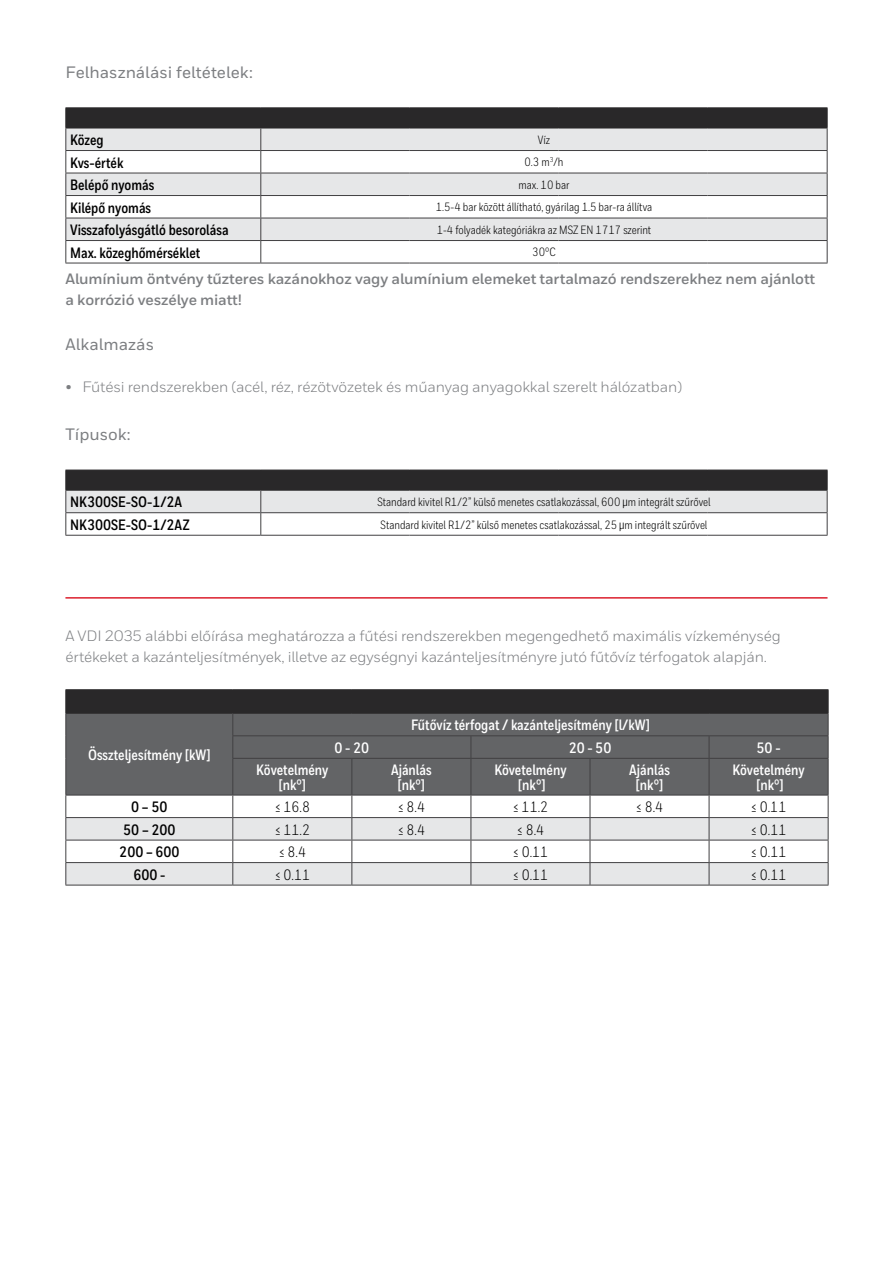
<style>
.page{position:relative;width:893px;height:1263px;background:#fff}
.page>*{position:absolute;margin:0;border:0;box-sizing:border-box;transform-origin:0 0}
.t1{font:500 16.5px "Honeywell Sans";color:#7c7e81}
.t2{font:15px/21px "Honeywell Sans";letter-spacing:-.01em;color:#7c7e81}
.t3{font:700 15px/14.2px "Honeywell Cond";color:#fff;text-align:center}
.t4{font:700 15px "Honeywell Cond";color:#000}
.t5{font:700 15px/21px "Honeywell Sans";letter-spacing:-.01em;color:#7c7e81}
.t6{font:15px "Honeywell Cond";color:#000}
.t7{font:12px "Honeywell Cond";color:#000}
.s1{font-family:"Helvetica Neue LT Pro";font-weight:300;font-stretch:condensed}
</style>
<div class="page">
<hr style="left:65px;top:597px;width:762px;height:2px;background:#dc202e">
<hr style="left:65px;top:107px;width:196px;height:1px;background:#292829">
<hr style="left:261px;top:107px;width:149px;height:1px;background:#292829">
<hr style="left:410px;top:107px;width:148px;height:1px;background:#292829">
<hr style="left:558px;top:107px;width:149px;height:1px;background:#292829">
<hr style="left:707px;top:107px;width:120px;height:1px;background:#292829">
<hr style="left:65px;top:263px;width:196px;height:1px;background:#414042">
<svg style="left:65px;top:108px;width:763px;height:155px"></svg>
<hr style="left:261px;top:263px;width:149px;height:1px;background:#414042">
<hr style="left:410px;top:263px;width:148px;height:1px;background:#414042">
<hr style="left:558px;top:263px;width:149px;height:1px;background:#414042">
<hr style="left:707px;top:263px;width:120px;height:1px;background:#414042">
<hr style="left:65px;top:535px;width:196px;height:1px;background:#414042">
<svg style="left:65px;top:470px;width:763px;height:65px"></svg>
<hr style="left:261px;top:535px;width:149px;height:1px;background:#414042">
<hr style="left:410px;top:535px;width:148px;height:1px;background:#414042">
<hr style="left:558px;top:535px;width:149px;height:1px;background:#414042">
<hr style="left:707px;top:535px;width:120px;height:1px;background:#414042">
<div style="left:66px;top:758px;width:762px;height:37px;background:#636466"></div>
<svg style="left:66px;top:818px;width:762px;height:67px;fill:#e6e7e8"></svg>
<hr style="left:351px;top:759px;width:1px;height:36px;background:#414042">
<hr style="left:471px;top:759px;width:1px;height:36px;background:#414042">
<hr style="left:590px;top:759px;width:1px;height:36px;background:#414042">
<hr style="left:709px;top:759px;width:1px;height:36px;background:#414042">
<hr style="left:828px;top:759px;width:1px;height:36px;background:#414042">
<svg style="left:232px;top:796px;width:1px;height:89px"></svg>
<svg style="left:351px;top:796px;width:1px;height:89px"></svg>
<svg style="left:471px;top:796px;width:1px;height:89px"></svg>
<svg style="left:590px;top:796px;width:1px;height:89px"></svg>
<svg style="left:709px;top:796px;width:1px;height:89px"></svg>
<svg style="left:828px;top:795px;width:1px;height:90px"></svg>
<hr style="left:65px;top:689px;width:168px;height:1px;background:#292829">
<hr style="left:233px;top:689px;width:119px;height:1px;background:#292829">
<hr style="left:352px;top:689px;width:119px;height:1px;background:#292829">
<hr style="left:471px;top:689px;width:119px;height:1px;background:#292829">
<hr style="left:590px;top:689px;width:119px;height:1px;background:#292829">
<hr style="left:709px;top:689px;width:119px;height:1px;background:#292829">
<hr style="left:709px;top:758px;width:119px;height:1px;background:#414042">
<hr style="left:233px;top:795px;width:119px;height:1px;background:#414042">
<hr style="left:352px;top:795px;width:119px;height:1px;background:#414042">
<hr style="left:471px;top:795px;width:119px;height:1px;background:#414042">
<hr style="left:590px;top:795px;width:119px;height:1px;background:#414042">
<hr style="left:709px;top:795px;width:119px;height:1px;background:#414042">
<hr style="left:65px;top:817px;width:168px;height:1px;background:#414042">
<hr style="left:233px;top:817px;width:119px;height:1px;background:#414042">
<hr style="left:352px;top:817px;width:119px;height:1px;background:#414042">
<hr style="left:471px;top:817px;width:119px;height:1px;background:#414042">
<hr style="left:590px;top:817px;width:119px;height:1px;background:#414042">
<hr style="left:709px;top:817px;width:119px;height:1px;background:#414042">
<hr style="left:65px;top:840px;width:168px;height:1px;background:#414042">
<hr style="left:233px;top:840px;width:119px;height:1px;background:#414042">
<hr style="left:352px;top:840px;width:119px;height:1px;background:#414042">
<hr style="left:471px;top:840px;width:119px;height:1px;background:#414042">
<hr style="left:590px;top:840px;width:119px;height:1px;background:#414042">
<hr style="left:709px;top:840px;width:119px;height:1px;background:#414042">
<hr style="left:65px;top:862px;width:168px;height:1px;background:#414042">
<svg style="left:65px;top:796px;width:1px;height:89px"></svg>
<hr style="left:233px;top:862px;width:119px;height:1px;background:#414042">
<hr style="left:352px;top:862px;width:119px;height:1px;background:#414042">
<hr style="left:471px;top:862px;width:119px;height:1px;background:#414042">
<hr style="left:590px;top:862px;width:119px;height:1px;background:#414042">
<hr style="left:709px;top:862px;width:119px;height:1px;background:#414042">
<hr style="left:65px;top:885px;width:168px;height:1px;background:#414042">
<hr style="left:233px;top:885px;width:119px;height:1px;background:#414042">
<hr style="left:352px;top:885px;width:119px;height:1px;background:#414042">
<hr style="left:471px;top:885px;width:119px;height:1px;background:#414042">
<hr style="left:590px;top:885px;width:119px;height:1px;background:#414042">
<hr style="left:709px;top:885px;width:119px;height:1px;background:#414042">
<hr style="left:65px;top:758px;width:1px;height:37px;background:#414042">
<hr style="left:232px;top:759px;width:1px;height:36px;background:#414042">
<hr style="left:65px;top:795px;width:168px;height:1px;background:#414042">
<hr style="left:232px;top:758px;width:120px;height:1px;background:#414042">
<hr style="left:352px;top:758px;width:119px;height:1px;background:#414042">
<svg style="left:65px;top:690px;width:764px;height:68px;background:#4e4e50"></svg>
<hr style="left:471px;top:758px;width:119px;height:1px;background:#414042">
<hr style="left:590px;top:758px;width:119px;height:1px;background:#414042">
<p class="t1" style="left:65px;top:63px;width:189px">Felhasználási feltételek:</p>
<p class="t4" style="left:70px;top:131px;width:35px">Közeg</p>
<p class="t7" style="left:538px;top:133px;width:14px">Víz</p>
<p class="t4" style="left:70px;top:153px;width:55px">Kvs-érték</p>
<p class="t7" style="left:524px;top:155px;width:40px">0.3 m<sup>3</sup>/h</p>
<p class="t4" style="left:70px;top:176px;width:86px">Belépő nyomás</p>
<p class="t7" style="left:519px;top:178px;width:52px">max. 10 bar</p>
<p class="t4" style="left:70px;top:198px;width:83px">Kilépő nyomás</p>
<p class="t7" style="left:436px;top:200px;width:218px">1.5-4 bar között állítható, gyárilag 1.5 bar-ra állítva</p>
<p class="t4" style="left:70px;top:221px;width:160px">Visszafolyásgátló besorolása</p>
<p class="t7" style="left:437px;top:223px;width:216px">1-4 folyadék kategóriákra az MSZ EN 1717 szerint</p>
<p class="t4" style="left:70px;top:243px;width:132px">Max. közeghőmérséklet</p>
<p class="t7" style="left:532px;top:245px;width:25px">30°C</p>
<p class="t5" style="left:65px;top:269px;width:751px">Alumínium öntvény tűzteres kazánokhoz vagy alumínium elemeket tartalmazó rendszerekhez nem ajánlott a korrózió veszélye miatt!</p>
<p class="t1" style="left:65px;top:335px;width:90px">Alkalmazás</p>
<p class="t2" style="left:65px;top:377px;width:618px">• Fűtési rendszerekben (acél, réz, rézötvözetek és műanyag anyagokkal szerelt hálózatban)</p>
<p class="t1" style="left:65px;top:425px;width:67px">Típusok:</p>
<p class="t4" style="left:70px;top:493px;width:114px">NK300SE-SO-1/2A</p>
<p class="t7" style="left:377px;top:495px;width:335px">Standard kivitel R1/2” külső menetes csatlakozással, 600 <span class="s1">μ</span>m integrált szűrővel</p>
<p class="t4" style="left:70px;top:515px;width:121px">NK300SE-SO-1/2AZ</p>
<p class="t7" style="left:381px;top:517px;width:328px">Standard kivitel R1/2” külső menetes csatlakozással, 25 <span class="s1">μ</span>m integrált szűrővel</p>
<p class="t2" style="left:65px;top:625px;width:717px">A VDI 2035 alábbi előírása meghatározza a fűtési rendszerekben megengedhető maximális vízkeménység értékeket a kazánteljesítmények, illetve az egységnyi kazánteljesítményre jutó fűtővíz térfogatok alapján.</p>
<p class="t3" style="left:88px;top:748px;width:124px">Összteljesítmény [kW]</p>
<p class="t3" style="left:411px;top:718px;width:240px">Fűtővíz térfogat / kazánteljesítmény [l/kW]</p>
<p class="t3" style="left:335px;top:741px;width:36px">0 - 20</p>
<p class="t3" style="left:569px;top:741px;width:44px">20 - 50</p>
<p class="t3" style="left:757px;top:741px;width:25px">50 -</p>
<p class="t3" style="left:256px;top:763px;width:74px">Követelmény [nk°]</p>
<p class="t3" style="left:391px;top:763px;width:42px">Ajánlás [nk°]</p>
<p class="t3" style="left:494px;top:763px;width:74px">Követelmény [nk°]</p>
<p class="t3" style="left:629px;top:763px;width:42px">Ajánlás [nk°]</p>
<p class="t3" style="left:732px;top:763px;width:74px">Követelmény [nk°]</p>
<p class="t4" style="left:131px;top:798px;width:38px">0 – 50</p>
<p class="t6" style="left:275px;top:798px;width:37px">≤ 16.8</p>
<p class="t6" style="left:398px;top:798px;width:29px">≤ 8.4</p>
<p class="t6" style="left:513px;top:798px;width:37px">≤ 11.2</p>
<p class="t6" style="left:636px;top:798px;width:29px">≤ 8.4</p>
<p class="t6" style="left:751px;top:798px;width:37px">≤ 0.11</p>
<p class="t4" style="left:123px;top:820px;width:54px">50 – 200</p>
<p class="t6" style="left:275px;top:820px;width:37px">≤ 11.2</p>
<p class="t6" style="left:398px;top:820px;width:29px">≤ 8.4</p>
<p class="t6" style="left:517px;top:820px;width:29px">≤ 8.4</p>
<p class="t6" style="left:751px;top:820px;width:37px">≤ 0.11</p>
<p class="t4" style="left:119px;top:843px;width:62px">200 – 600</p>
<p class="t6" style="left:279px;top:843px;width:29px">≤ 8.4</p>
<p class="t6" style="left:513px;top:843px;width:37px">≤ 0.11</p>
<p class="t6" style="left:751px;top:843px;width:37px">≤ 0.11</p>
<p class="t4" style="left:133px;top:865px;width:34px">600 -</p>
<p class="t6" style="left:275px;top:865px;width:37px">≤ 0.11</p>
<p class="t6" style="left:513px;top:865px;width:37px">≤ 0.11</p>
<p class="t6" style="left:751px;top:865px;width:37px">≤ 0.11</p>
</div>
